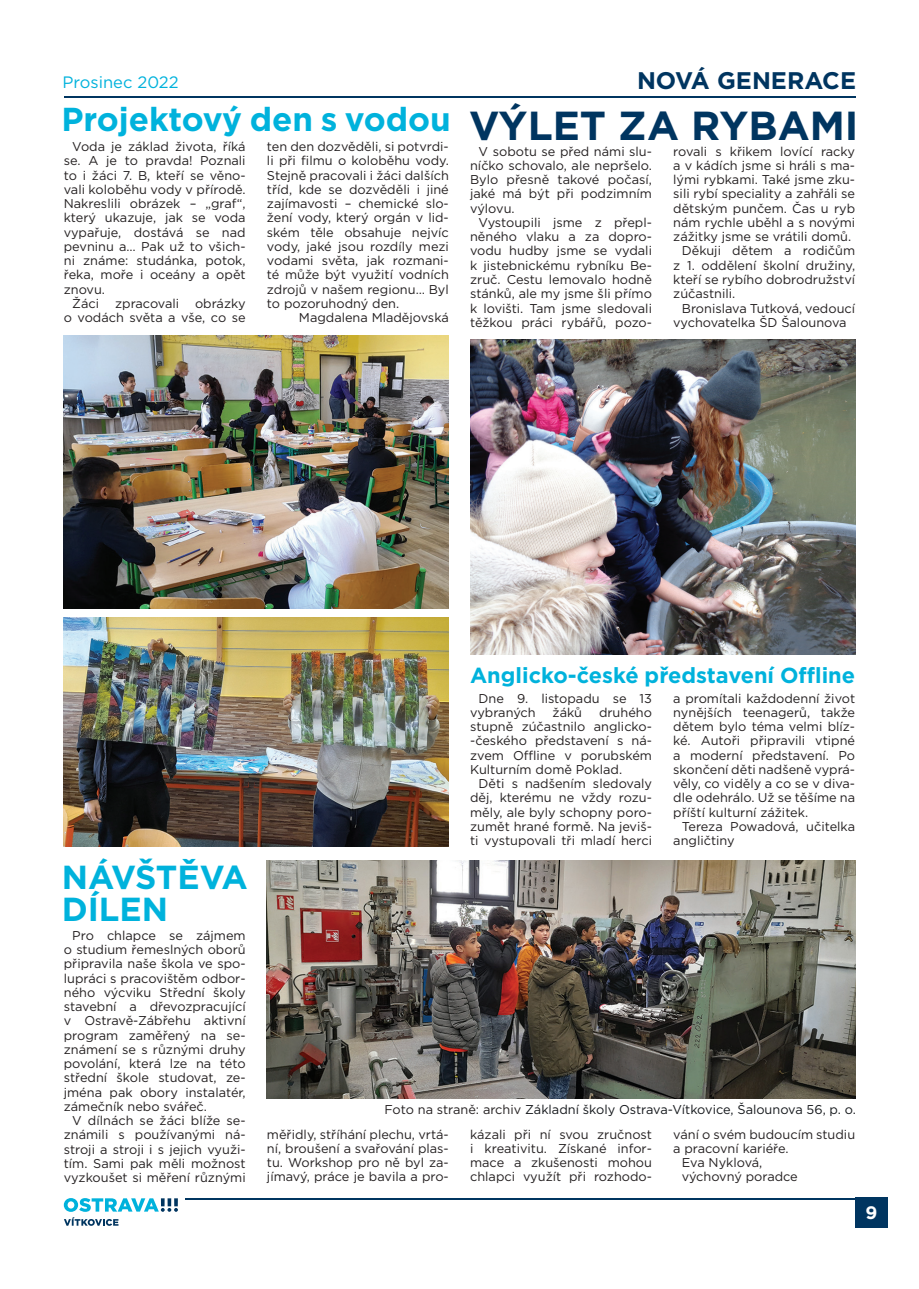
<style>
.page{position:relative;width:919px;height:1289px;background:#fff}
.page>*{position:absolute;margin:0;border:0;box-sizing:border-box;transform-origin:0 0}
.Styl_odstavce2{font:700 40.5px "Gotham";color:#003560}
.Styl_odstavce2-2{font:700 33.3px/31.5px "Gotham";color:#00b2dc}
.Styl_odstavce2-3{font:700 33.15px "Gotham";color:#00b2dc}
.t1{font:700 24px "Gotham";color:#003560}
.Styl_odstavce2-4{font:700 21.75px "Gotham";color:#00b2dc}
.text{font:700 18px "Gotham";color:#fff}
.t2{font:16.5px "Gotham";color:#00b2dc}
.Styl_odstavce2-5{font:12.75px/14.2px "Gotham";color:#231f20;text-align:justify}
.Styl_odstavce2-6{font:12.75px "Gotham";color:#15181c}
.s1{color:#231f20}
</style>
<div class="page">
<hr style="left:64px;top:96px;width:791px;height:2px;background:#003560">
<div style="left:855px;top:1197px;width:32px;height:30px;background:#003560"></div>
<hr style="left:185px;top:1197px;width:674px;height:2px;background:#003560">
<svg style="left:64px;top:1198px;width:114px;height:13px"></svg>
<svg style="left:64px;top:1217px;width:54px;height:8px"></svg>
<img style="left:267px;top:860px;width:588px;height:238px">
<img style="left:64px;top:335px;width:385px;height:273px">
<img style="left:64px;top:617px;width:385px;height:229px">
<img style="left:470px;top:339px;width:385px;height:315px">
<p class="t2" style="left:63px;top:71px;width:118px">Prosinec 2022</p>
<p class="t1" style="left:637px;top:65px;width:220px">NOVÁ GENERACE</p>
<p class="Styl_odstavce2-3" style="left:61px;top:97px;width:391px">Projektový den s vodou</p>
<p class="Styl_odstavce2-5" style="left:64px;top:139px;width:183px;text-indent:9px">Voda je základ života, říká se. A je to pravda! Poznali to i žáci 7. B, kteří se věno&shy;vali koloběhu vody v přírodě.<br>Nakreslili obrázek – „graf“, který ukazuje, jak se voda vypařuje, dostává se nad pevninu a… Pak už to všich&shy;ni známe: studánka, potok, řeka, moře i oceány a opět znovu.</p>
<p class="Styl_odstavce2-5" style="left:64px;top:296px;width:183px;text-align:right">Žáci zpracovali obrázky o vodách světa a vše, co se</p>
<p class="Styl_odstavce2-5" style="left:267px;top:139px;width:183px">ten den dozvěděli, si potvrdi&shy;li při filmu o koloběhu vody.<br>Stejně pracovali i žáci dalších tříd, kde se dozvěděli i jiné zajímavosti – chemické slo&shy;žení vody, který orgán v lid&shy;ském těle obsahuje nejvíc vody, jaké jsou rozdíly mezi vodami světa, jak rozmani&shy;té může být využití vodních zdrojů v našem regionu… Byl to pozoruhodný den.</p>
<p class="Styl_odstavce2-5" style="left:299px;top:310px;width:151px">Magdalena Mladějovská</p>
<p class="Styl_odstavce2" style="left:469px;top:99px;width:391px">VÝLET ZA RYBAMI</p>
<p class="Styl_odstavce2-5" style="left:673px;top:144px;width:183px">rovali s křikem lovící racky a v kádích jsme si hráli s ma&shy;lými rybkami. Také jsme zku&shy;sili rybí speciality a zahřáli se dětským punčem. Čas u ryb nám rychle uběhl a s novými zážitky jsme se vrátili domů.</p>
<p class="Styl_odstavce2-5" style="left:673px;top:243px;width:183px;text-indent:9px">Děkuji dětem a rodičům z 1. oddělení školní družiny, kteří se rybího dobrodružství zúčastnili.</p>
<p class="Styl_odstavce2-5" style="left:673px;top:300px;width:183px;text-indent:9px">Bronislava Tutková, vedoucí vychovatelka ŠD Šalounova</p>
<p class="Styl_odstavce2-5" style="left:470px;top:144px;width:183px;text-indent:9px">V sobotu se před námi slu&shy;níčko schovalo, ale nepršelo.<br>Bylo přesně takové počasí, jaké má být při podzimním výlovu.</p>
<p class="Styl_odstavce2-5" style="left:470px;top:215px;width:183px;text-indent:9px">Vystoupili jsme z přepl&shy;něného vlaku a za dopro&shy;vodu hudby jsme se vydali k jistebnickému rybníku Be&shy;zruč. Cestu lemovalo hodně stánků, ale my jsme šli přímo k lovišti. Tam jsme sledovali těžkou práci rybářů, pozo-</p>
<p class="Styl_odstavce2-2" style="left:62px;top:861px;width:188px">NÁVŠTĚVA<br>DÍLEN</p>
<p class="Styl_odstavce2-5" style="left:64px;top:927px;width:183px;text-indent:9px">Pro chlapce se zájmem o studium řemeslných oborů připravila naše škola ve spo&shy;lupráci s pracovištěm odbor&shy;ného výcviku Střední školy stavební a dřevozpracující v Ostravě-Zábřehu aktivní program zaměřený na se&shy;známení se s různými druhy povolání, která lze na této střední škole studovat, ze&shy;jména pak obory instalatér, zámečník nebo svářeč.</p>
<p class="Styl_odstavce2-5" style="left:64px;top:1113px;width:183px;text-indent:9px">V dílnách se žáci blíže se&shy;známili s používanými ná&shy;stroji a stroji i s jejich využi&shy;tím. Sami pak měli možnost vyzkoušet si měření různými</p>
<p class="Styl_odstavce2-4" style="left:470px;top:661px;width:386px">Anglicko-české představení Offline</p>
<p class="Styl_odstavce2-5" style="left:470px;top:690px;width:183px;text-indent:9px">Dne 9. listopadu se 13 vybraných</p>
<p class="Styl_odstavce2-5" style="left:552px;top:705px;width:31px">žáků</p>
<p class="Styl_odstavce2-5" style="left:470px;top:705px;width:183px;text-indent:129px">druhého stupně zúčastnilo anglicko--českého představení s ná&shy;zvem Offline v porubském Kulturním domě Poklad.</p>
<p class="Styl_odstavce2-5" style="left:470px;top:776px;width:183px;text-indent:9px">Děti s nadšením sledovaly děj, kterému ne vždy rozu&shy;měly, ale byly schopny poro&shy;zumět hrané formě. Na jeviš&shy;ti vystupovali tři mladí herci</p>
<p class="Styl_odstavce2-5" style="left:673px;top:690px;width:183px">a promítali každodenní život nynějších teenagerů, takže dětem bylo téma velmi blíz&shy;ké. Autoři připravili vtipné a moderní představení. Po skončení děti nadšeně vyprá&shy;věly, co viděly a co se v diva&shy;dle odehrálo. Už se těšíme na příští kulturní zážitek.</p>
<p class="Styl_odstavce2-5" style="left:673px;top:819px;width:183px;text-indent:9px">Tereza Powadová, učitelka angličtiny</p>
<p class="Styl_odstavce2-6" style="left:384px;top:1101px;width:473px"><span class="s1">Foto na straně: archiv</span> Základní školy Ostrava-Vítkovice, Šalounova 56, p. o.</p>
<p class="Styl_odstavce2-5" style="left:267px;top:1126px;width:183px">měřidly, stříhání plechu, vrtá&shy;ní, broušení a svařování plas&shy;tu. Workshop pro ně byl za&shy;jímavý, práce je bavila a pro-</p>
<p class="Styl_odstavce2-5" style="left:470px;top:1126px;width:183px">kázali při ní svou zručnost i kreativitu. Získané infor&shy;mace a zkušenosti mohou chlapci využít při rozhodo-</p>
<p class="Styl_odstavce2-5" style="left:673px;top:1126px;width:183px">vání o svém budoucím studiu a pracovní kariéře.</p>
<p class="Styl_odstavce2-5" style="left:681px;top:1155px;width:82px">Eva Nyklová,</p>
<p class="Styl_odstavce2-5" style="left:681px;top:1169px;width:117px">výchovný poradce</p>
<p class="text" style="left:865px;top:1201px;width:13px">9</p>
</div>
